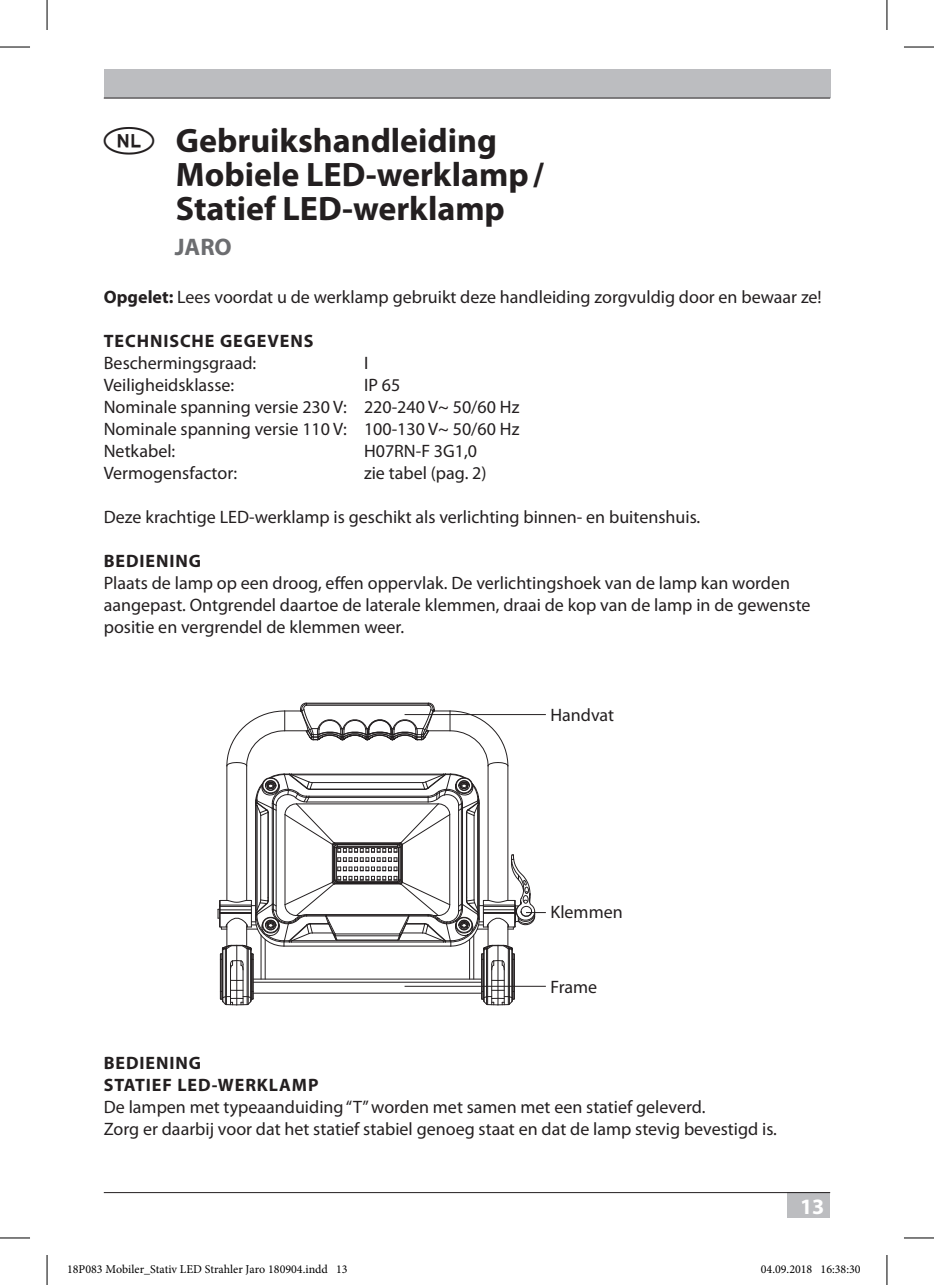
<style>
.page{position:relative;width:934px;height:1285px;background:#fff}
.page>*{position:absolute;margin:0;border:0;box-sizing:border-box;transform-origin:0 0}
.t1{font:700 34px/34px "Myriad Pro";color:#231f20}
.t2{font:700 24px "Myriad Pro";color:#6c6d70}
.t3{font:700 22px "Myriad Pro";color:#fff}
.t4{font:18px/22px "Myriad Pro";color:#231f20}
.t5{font:700 18px/22px "Myriad Pro";letter-spacing:.05em;color:#231f20}
.t6{font:12px "Minion Pro";color:#000}
.s1{font-family:"Country 2 Pi";font-weight:400;font-size:32px}
.s2{font-weight:700}
</style>
<div class="page">
<div style="left:787px;top:1192px;width:42px;height:26px;background:#bcbdc0"></div>
<div style="left:104px;top:70px;width:725px;height:28px;background:#bcbdc0"></div>
<hr style="left:104px;top:98px;width:725px;height:1px;background:#231f20">
<hr style="left:104px;top:1192px;width:725px;height:1px;background:#231f20">
<hr style="left:220px;top:954px;width:1px;height:45px;background:#231f20">
<hr style="left:221px;top:954px;width:1px;height:45px;background:#231f20">
<hr style="left:225px;top:948px;width:1px;height:56px;background:#231f20">
<hr style="left:226px;top:949px;width:1px;height:55px;background:#231f20">
<hr style="left:226px;top:766px;width:1px;height:134px;background:#231f20">
<hr style="left:230px;top:964px;width:1px;height:40px;background:#231f20">
<hr style="left:236px;top:945px;width:1px;height:60px;background:#231f20">
<hr style="left:222px;top:948px;width:1px;height:52px;background:#231f20">
<hr style="left:253px;top:993px;width:228px;height:1px;background:#231f20">
<hr style="left:253px;top:982px;width:228px;height:1px;background:#231f20">
<hr style="left:242px;top:964px;width:1px;height:40px;background:#231f20">
<hr style="left:246px;top:766px;width:1px;height:134px;background:#231f20">
<hr style="left:247px;top:949px;width:1px;height:55px;background:#231f20">
<hr style="left:248px;top:948px;width:1px;height:56px;background:#231f20">
<hr style="left:250px;top:949px;width:1px;height:52px;background:#231f20">
<hr style="left:251px;top:954px;width:1px;height:45px;background:#231f20">
<hr style="left:252px;top:954px;width:1px;height:45px;background:#231f20">
<hr style="left:253px;top:954px;width:1px;height:44px;background:#231f20">
<hr style="left:253px;top:978px;width:228px;height:1px;background:#231f20">
<hr style="left:260px;top:935px;width:1px;height:44px;background:#231f20">
<hr style="left:265px;top:939px;width:1px;height:40px;background:#231f20">
<hr style="left:469px;top:939px;width:1px;height:40px;background:#231f20">
<hr style="left:473px;top:935px;width:1px;height:44px;background:#231f20">
<hr style="left:481px;top:954px;width:1px;height:45px;background:#231f20">
<hr style="left:482px;top:954px;width:1px;height:45px;background:#231f20">
<hr style="left:483px;top:949px;width:1px;height:52px;background:#231f20">
<hr style="left:486px;top:948px;width:1px;height:56px;background:#231f20">
<hr style="left:487px;top:949px;width:1px;height:55px;background:#231f20">
<hr style="left:487px;top:766px;width:1px;height:134px;background:#231f20">
<hr style="left:491px;top:964px;width:1px;height:40px;background:#231f20">
<hr style="left:497px;top:945px;width:1px;height:60px;background:#231f20">
<hr style="left:503px;top:964px;width:1px;height:40px;background:#231f20">
<hr style="left:507px;top:766px;width:1px;height:134px;background:#231f20">
<hr style="left:507px;top:949px;width:1px;height:55px;background:#231f20">
<hr style="left:509px;top:948px;width:1px;height:56px;background:#231f20">
<hr style="left:511px;top:948px;width:1px;height:52px;background:#231f20">
<hr style="left:512px;top:954px;width:1px;height:45px;background:#231f20">
<hr style="left:513px;top:954px;width:1px;height:45px;background:#231f20">
<hr style="left:514px;top:954px;width:1px;height:44px;background:#231f20">
<svg style="left:480px;top:990px;width:35px;height:15px"></svg>
<svg style="left:219px;top:990px;width:35px;height:15px"></svg>
<svg style="left:226px;top:702px;width:282px;height:64px"></svg>
<hr style="left:404px;top:714px;width:141px;height:1px;background:#231f20">
<hr style="left:404px;top:986px;width:141px;height:1px;background:#231f20">
<svg style="left:217px;top:773px;width:328px;height:197px"></svg>
<hr style="left:0;top:47px;width:30px;height:1px;background:#000">
<hr style="left:903px;top:47px;width:30px;height:1px;background:#000">
<hr style="left:0;top:1237px;width:30px;height:1px;background:#000">
<hr style="left:903px;top:1237px;width:30px;height:1px;background:#000">
<hr style="left:47px;top:0;width:1px;height:30px;background:#000">
<hr style="left:47px;top:1255px;width:1px;height:30px;background:#000">
<hr style="left:886px;top:0;width:1px;height:30px;background:#000">
<hr style="left:886px;top:1255px;width:1px;height:30px;background:#000">
<div style="left:760px;top:1265px;width:6px;height:8px;border:1px solid #fff;border-radius:50%"></div>
<svg style="left:761px;top:1265px;width:5px;height:8px"></svg>
<div style="left:854px;top:1265px;width:6px;height:8px;border:1px solid #fff;border-radius:50%"></div>
<svg style="left:854px;top:1265px;width:5px;height:8px"></svg>
<h1 class="t1" style="left:176px;top:122px;width:370px;text-indent:-72px"><span class="s1">M</span> Gebruikshandleiding<br>Mobiele LED-werklamp/<br>Statief LED-werklamp</h1>
<h2 class="t2" style="left:175px;top:232px;width:58px">JARO</h2>
<p class="t4" style="left:104px;top:286px;width:719px"><span class="s2">Opgelet:</span> Lees voordat u de werklamp gebruikt deze handleiding zorgvuldig door en bewaar ze!</p>
<p class="t5" style="left:104px;top:329px;width:211px">TECHNISCHE GEGEVENS</p>
<p class="t4" style="left:104px;top:351px;width:154px">Beschermingsgraad:</p>
<p class="t4" style="left:364px;top:351px;width:6px">I</p>
<p class="t4" style="left:104px;top:373px;width:132px">Veiligheidsklasse:</p>
<p class="t4" style="left:104px;top:373px;width:417px;text-indent:260px">IP 65<br>Nominale spanning versie 230 V: 220-240 V~ 50/60 Hz<br>Nominale spanning versie 110 V: 100-130 V~ 50/60 Hz<br>Netkabel:</p>
<p class="t4" style="left:364px;top:439px;width:114px">H07RN-F 3G1,0</p>
<p class="t4" style="left:104px;top:461px;width:135px">Vermogensfactor:</p>
<p class="t4" style="left:364px;top:461px;width:124px">zie tabel (pag. 2)</p>
<p class="t4" style="left:104px;top:505px;width:597px">Deze krachtige LED-werklamp is geschikt als verlichting binnen- en buitenshuis.</p>
<p class="t5" style="left:104px;top:549px;width:99px">BEDIENING</p>
<p class="t4" style="left:104px;top:571px;width:708px">Plaats de lamp op een droog, effen oppervlak. De verlichtingshoek van de lamp kan worden aangepast. Ontgrendel daartoe de laterale klemmen, draai de kop van de lamp in de gewenste positie en vergrendel de klemmen weer.</p>
<p class="t4" style="left:550px;top:704px;width:65px">Handvat</p>
<p class="t4" style="left:550px;top:901px;width:74px">Klemmen</p>
<p class="t4" style="left:550px;top:976px;width:48px">Frame</p>
<p class="t5" style="left:104px;top:1051px;width:216px">BEDIENING<br>STATIEF LED-WERKLAMP</p>
<p class="t4" style="left:104px;top:1095px;width:674px">De lampen met typeaanduiding “T” worden met samen met een statief geleverd.<br>Zorg er daarbij voor dat het statief stabiel genoeg staat en dat de lamp stevig bevestigd is.</p>
<p class="t3" style="left:799px;top:1191px;width:26px">13</p>
<p class="t6" style="left:67px;top:1261px;width:282px">18P083 Mobiler_Stativ LED Strahler Jaro 180904.indd 13</p>
<p class="t6" style="left:760px;top:1261px;width:101px">04.09.2018 16:38:30</p>
</div>
